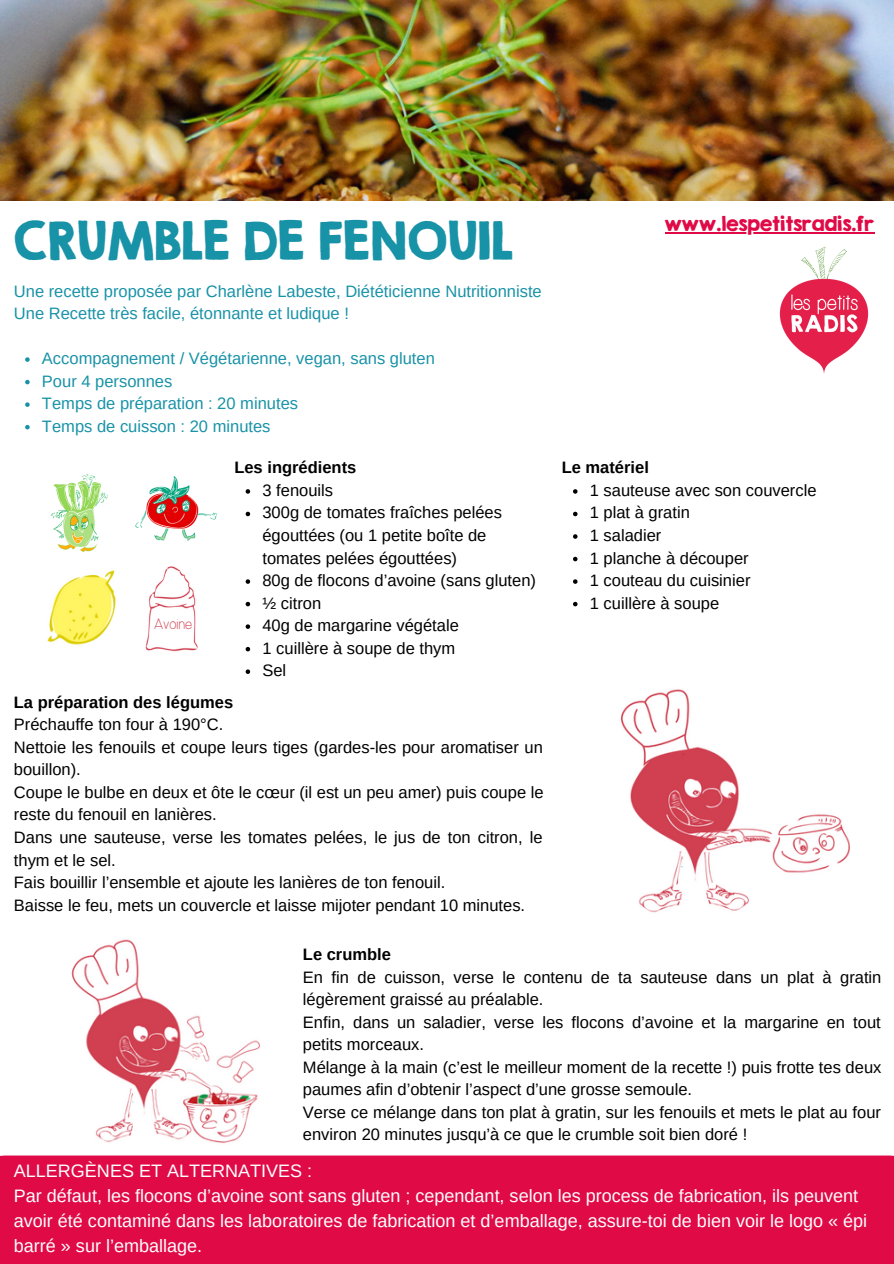
<style>
.page{position:relative;width:894px;height:1264px;background:#fff}
.page>*{position:absolute;margin:0;border:0;box-sizing:border-box;transform-origin:0 0}
.t1{font:47.25px "KG Second Chances Solid";color:#1892a7}
.t2{font:18px/24.8px "Arimo";color:#fff}
.t3{font:18px "KG Second Chances Solid";color:#e00a47}
.t4{font:16.5px/22.5px "Arimo";color:#000}
.t5{font:16.5px/22.5px "Arimo";color:#1892a7}
.t6{font:700 16.5px "Arimo";color:#000}
.t7{font:15.15px "Simplicity";color:#d04152}
</style>
<div class="page">
<img style="left:50px;top:474px;width:58px;height:78px">
<img style="left:620px;top:689px;width:229px;height:224px">
<img style="left:0;top:0;width:893px;height:200px">
<svg style="left:25px;top:357px;width:5px;height:5px"></svg>
<svg style="left:25px;top:380px;width:5px;height:4px"></svg>
<svg style="left:25px;top:402px;width:5px;height:5px"></svg>
<svg style="left:25px;top:425px;width:5px;height:4px"></svg>
<svg style="left:245px;top:489px;width:5px;height:4px"></svg>
<svg style="left:245px;top:511px;width:5px;height:5px"></svg>
<svg style="left:245px;top:579px;width:5px;height:5px"></svg>
<svg style="left:245px;top:602px;width:5px;height:4px"></svg>
<svg style="left:245px;top:624px;width:5px;height:5px"></svg>
<svg style="left:245px;top:647px;width:5px;height:4px"></svg>
<svg style="left:245px;top:669px;width:5px;height:5px"></svg>
<svg style="left:573px;top:489px;width:4px;height:4px"></svg>
<svg style="left:573px;top:511px;width:4px;height:5px"></svg>
<svg style="left:573px;top:534px;width:4px;height:5px"></svg>
<svg style="left:573px;top:557px;width:4px;height:4px"></svg>
<svg style="left:573px;top:579px;width:4px;height:5px"></svg>
<svg style="left:573px;top:602px;width:4px;height:4px"></svg>
<img style="left:779px;top:246px;width:90px;height:128px">
<hr style="left:664px;top:232px;width:210px;height:2px;background:#e00a47">
<div style="left:0;top:1155px;width:893px;height:108px;background:#e00a47"></div>
<img style="left:71px;top:939px;width:189px;height:205px">
<img style="left:135px;top:476px;width:81px;height:65px">
<img style="left:47px;top:570px;width:69px;height:75px">
<img style="left:145px;top:566px;width:53px;height:86px">
<div style="left:151px;top:613px;width:40px;height:23px;background:#fff"></div>
<h1 class="t1" style="left:14px;top:211px;width:500px">CRUMBLE DE FENOUIL</h1>
<p class="t5" style="left:14px;top:279px;width:529px">Une recette proposée par Charlène Labeste, Diététicienne Nutritionniste<br>Une Recette très facile, étonnante et ludique !</p>
<p class="t5" style="left:42px;top:347px;width:394px">Accompagnement / Végétarienne, vegan, sans gluten<br>Pour 4 personnes<br>Temps de préparation : 20 minutes<br>Temps de cuisson : 20 minutes</p>
<p class="t7" style="left:154px;top:616px;width:39px">Avoine</p>
<p class="t6" style="left:234px;top:458px;width:123px">Les ingrédients</p>
<p class="t4" style="left:262px;top:479px;width:275px">3 fenouils<br>300g de tomates fraîches pelées égouttées (ou 1 petite boîte de tomates pelées égouttées)<br>80g de flocons d’avoine (sans gluten) ½ citron<br>40g de margarine végétale<br>1 cuillère à soupe de thym<br>Sel</p>
<p class="t3" style="left:664px;top:213px;width:211px">www.lespetitsradis.fr</p>
<p class="t6" style="left:561px;top:458px;width:89px">Le matériel</p>
<p class="t4" style="left:589px;top:479px;width:228px">1 sauteuse avec son couvercle<br>1 plat à gratin<br>1 saladier<br>1 planche à découper<br>1 couteau du cuisinier<br>1 cuillère à soupe</p>
<p class="t6" style="left:14px;top:693px;width:221px">La préparation des légumes</p>
<p class="t4" style="left:14px;top:713px;width:531px">Préchauffe ton four à 190°C.<br>Nettoie les fenouils et coupe leurs tiges (gardes-les pour aromatiser un bouillon).<br>Coupe le bulbe en deux et ôte le cœur (il est un peu amer) puis coupe le reste du fenouil en lanières.<br>Dans une sauteuse, verse les tomates pelées, le jus de ton citron, le thym et le sel.<br>Fais bouillir l’ensemble et ajoute les lanières de ton fenouil.<br>Baisse le feu, mets un couvercle et laisse mijoter pendant 10 minutes.</p>
<p class="t6" style="left:303px;top:945px;width:90px">Le crumble</p>
<p class="t4" style="left:303px;top:965px;width:580px">En fin de cuisson, verse le contenu de ta sauteuse dans un plat à gratin légèrement graissé au préalable.<br>Enfin, dans un saladier, verse les flocons d’avoine et la margarine en tout petits morceaux.<br>Mélange à la main (c’est le meilleur moment de la recette !) puis frotte tes deux paumes afin d’obtenir l’aspect d’une grosse semoule.<br>Verse ce mélange dans ton plat à gratin, sur les fenouils et mets le plat au four environ 20 minutes jusqu’à ce que le crumble soit bien doré !</p>
<p class="t2" style="left:14px;top:1158px;width:854px">ALLERGÈNES ET ALTERNATIVES :<br>Par défaut, les flocons d’avoine sont sans gluten ; cependant, selon les process de fabrication, ils peuvent avoir été contaminé dans les laboratoires de fabrication et d’emballage, assure-toi de bien voir le logo « épi barré » sur l’emballage.</p>
</div>
